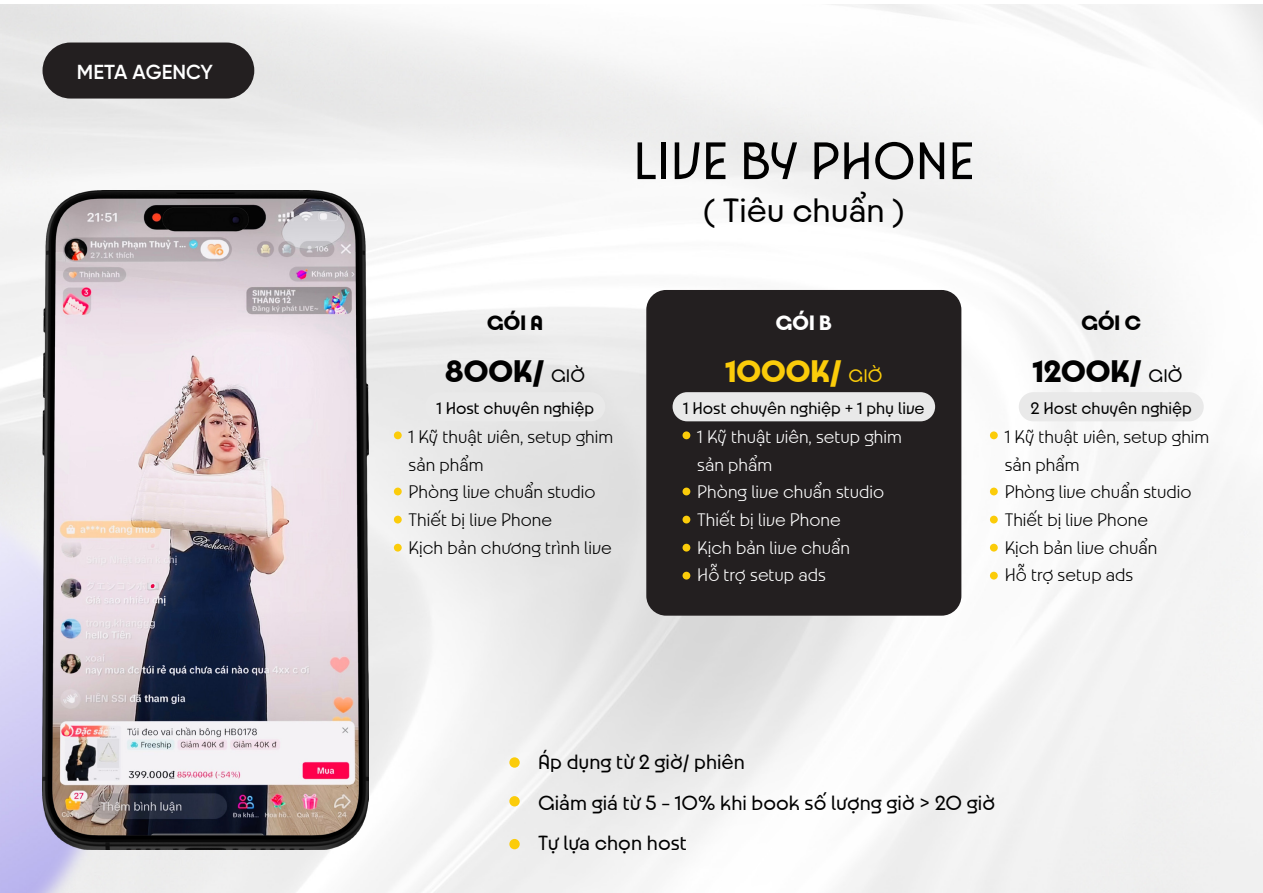
<style>
.page{position:relative;width:1263px;height:893px;background:#fff}
.page>*{position:absolute;margin:0;border:0;box-sizing:border-box;transform-origin:0 0}
.t1{font:56.4px "Paris 2024";color:#000}
.t2{font:36px "Paris 2024";color:#000}
.t3{font:700 33.15px "Paris 2024";color:#000}
.t4{font:700 33.15px "Paris 2024";color:#fbcc0a}
.t5{font:700 22.05px "Paris 2024";color:#000}
.t6{font:700 22.05px "Paris 2024";color:#fff}
.t7{font:21.9px "Paris 2024";color:#000}
.t8{font:600 20.25px "SVN Gilroy";color:#fff}
.t9{font:300 19.35px/27.6px "Paris 2024";color:#000}
.t10{font:300 19.35px/27.6px "Paris 2024";color:#fff}
.t11{font:18px "Paris 2024";color:#000}
.s1{font-weight:400;font-size:19.35px}
</style>
<div class="page">
<img style="left:0;top:4px;width:1263px;height:889px">
<img style="left:0;top:279px;width:266px;height:614px">
<div style="left:647px;top:291px;width:313px;height:324px;background:#231f20;border-radius:19px"></div>
<div style="left:646px;top:290px;width:315px;height:326px;border:2px solid #231f20;border-radius:19px"></div>
<div style="left:394px;top:431px;width:8px;height:8px;background:#fbcc0a;border-radius:50%"></div>
<div style="left:394px;top:488px;width:8px;height:7px;background:#fbcc0a;border-radius:50%"></div>
<div style="left:394px;top:516px;width:8px;height:7px;background:#fbcc0a;border-radius:50%"></div>
<div style="left:394px;top:544px;width:8px;height:8px;background:#fbcc0a;border-radius:50%"></div>
<div style="left:425px;top:392px;width:180px;height:29px;background:#e9e9e9;border-radius:15px"></div>
<div style="left:682px;top:431px;width:8px;height:8px;background:#fbcc0a;border-radius:50%"></div>
<div style="left:682px;top:572px;width:8px;height:8px;background:#fbcc0a;border-radius:50%"></div>
<div style="left:682px;top:488px;width:8px;height:7px;background:#fbcc0a;border-radius:50%"></div>
<div style="left:682px;top:516px;width:8px;height:7px;background:#fbcc0a;border-radius:50%"></div>
<div style="left:682px;top:544px;width:8px;height:8px;background:#fbcc0a;border-radius:50%"></div>
<div style="left:672px;top:392px;width:263px;height:29px;background:#e9e9e9;border-radius:15px"></div>
<div style="left:990px;top:431px;width:8px;height:8px;background:#fbcc0a;border-radius:50%"></div>
<div style="left:990px;top:572px;width:8px;height:8px;background:#fbcc0a;border-radius:50%"></div>
<div style="left:990px;top:488px;width:8px;height:7px;background:#fbcc0a;border-radius:50%"></div>
<div style="left:990px;top:516px;width:8px;height:7px;background:#fbcc0a;border-radius:50%"></div>
<div style="left:990px;top:544px;width:8px;height:8px;background:#fbcc0a;border-radius:50%"></div>
<div style="left:1019px;top:392px;width:185px;height:29px;background:#e9e9e9;border-radius:15px"></div>
<div style="left:509px;top:757px;width:11px;height:11px;background:#fbcc0a;border-radius:50%"></div>
<div style="left:509px;top:796px;width:11px;height:10px;background:#fbcc0a;border-radius:50%"></div>
<div style="left:509px;top:839px;width:11px;height:10px;background:#fbcc0a;border-radius:50%"></div>
<div style="left:43px;top:43px;width:211px;height:56px;background:#231f20;border-radius:28px"></div>
<img style="left:43px;top:190px;width:326px;height:659px">
<p class="t8" style="left:77px;top:57px;width:138px">META AGENCY</p>
<p class="t1" style="left:633px;top:119px;width:342px">LIVE BY PHONE</p>
<p class="t2" style="left:703px;top:184px;width:203px">( Tiêu chuẩn )</p>
<p class="t5" style="left:487px;top:306px;width:57px">GÓI A</p>
<p class="t3" style="left:445px;top:346px;width:141px">800K/ <span class="s1">GIỜ</span></p>
<p class="t11" style="left:436px;top:394px;width:159px">1 Host chuyên nghiệp</p>
<p class="t9" style="left:409px;top:421px;width:206px">1 Kỹ thuật viên, setup ghim sản phẩm</p>
<p class="t9" style="left:409px;top:476px;width:188px">Phòng live chuẩn studio</p>
<p class="t9" style="left:409px;top:504px;width:145px">Thiết bị live Phone</p>
<p class="t9" style="left:409px;top:532px;width:205px">Kịch bản chương trình live</p>
<p class="t6" style="left:776px;top:306px;width:57px">GÓI B</p>
<p class="t4" style="left:725px;top:346px;width:159px">1000K/ <span class="s1">GIỜ</span></p>
<p class="t11" style="left:683px;top:394px;width:243px">1 Host chuyên nghiệp + 1 phụ live</p>
<p class="t10" style="left:697px;top:421px;width:206px">1 Kỹ thuật viên, setup ghim sản phẩm</p>
<p class="t10" style="left:697px;top:476px;width:188px">Phòng live chuẩn studio</p>
<p class="t10" style="left:697px;top:504px;width:145px">Thiết bị live Phone</p>
<p class="t10" style="left:697px;top:532px;width:154px">Kịch bản live chuẩn</p>
<p class="t10" style="left:697px;top:559px;width:130px">Hỗ trợ setup ads</p>
<p class="t5" style="left:1081px;top:306px;width:61px">GÓI C</p>
<p class="t3" style="left:1032px;top:346px;width:151px">1200K/ <span class="s1">GIỜ</span></p>
<p class="t11" style="left:1031px;top:394px;width:163px">2 Host chuyên nghiệp</p>
<p class="t9" style="left:1005px;top:421px;width:206px">1 Kỹ thuật viên, setup ghim sản phẩm</p>
<p class="t9" style="left:1005px;top:476px;width:188px">Phòng live chuẩn studio</p>
<p class="t9" style="left:1005px;top:504px;width:145px">Thiết bị live Phone</p>
<p class="t9" style="left:1005px;top:532px;width:154px">Kịch bản live chuẩn</p>
<p class="t9" style="left:1005px;top:559px;width:130px">Hỗ trợ setup ads</p>
<p class="t7" style="left:538px;top:745px;width:208px">Áp dụng từ 2 giờ/ phiên</p>
<p class="t7" style="left:538px;top:786px;width:458px">Giảm giá từ 5 - 10% khi book số lượng giờ &gt; 20 giờ</p>
<p class="t7" style="left:538px;top:827px;width:150px">Tự lựa chọn host</p>
</div>
